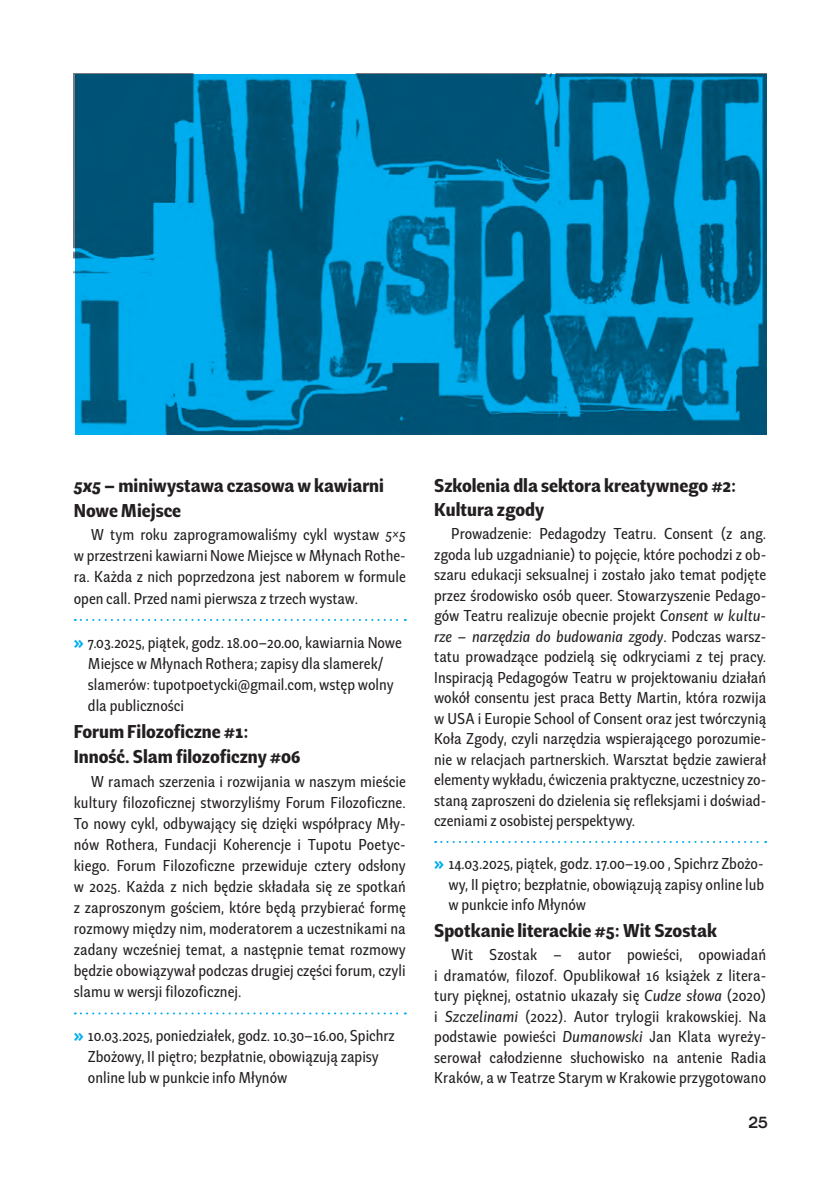
<style>
.page{position:relative;width:840px;height:1191px;background:#fff}
.page>*{position:absolute;margin:0;border:0;box-sizing:border-box;transform-origin:0 0}
.t1{font:700 20px/24.6px "Geller Sans Condensed";color:#231f20}
.t2{font:17px/20.4px "Geller Sans Condensed";color:#231f20;text-align:justify}
.t3{font:500 16px "TT Firs Neue";color:#231f20}
.s1{font-style:italic}
.s2{font-family:"TT Firs Neue";font-weight:700;font-size:16px;color:#00aeef}
</style>
<div class="page">
<svg style="left:75px;top:619px;width:330px;height:2px"></svg>
<svg style="left:75px;top:1012px;width:330px;height:2px"></svg>
<svg style="left:435px;top:841px;width:330px;height:2px"></svg>
<svg style="left:75px;top:74px;width:690px;height:360px;background:#0076a4"></svg>
<p class="t1" style="left:74px;top:472px;width:311px"><span class="s1">5x5</span> – miniwystawa czasowa w kawiarni<br>Nowe Miejsce</p>
<p class="t2" style="left:74px;top:524px;width:333px;line-height:21px;text-indent:17px">W tym roku zaprogramowaliśmy cykl wystaw <span class="s1">5×5 </span>w przestrzeni kawiarni Nowe Miejsce w Młynach Rothe&shy;ra. Każda z nich poprzedzona jest naborem w formule open call. Przed nami pierwsza z trzech wystaw.</p>
<p class="t2" style="left:88px;top:631px;width:315px;line-height:21px;text-align:left;text-indent:-14px"><span class="s2">»</span> 7.03.2025, piątek, godz. 18.00–20.00, kawiarnia Nowe Miejsce w Młynach Rothera; zapisy dla slamerek/ slamerów: tupotpoetycki@gmail.com, wstęp wolny dla publiczności</p>
<p class="t1" style="left:74px;top:718px;width:228px">Forum Filozoficzne #1:<br>Inność. Slam filozoficzny #06</p>
<p class="t2" style="left:74px;top:770px;width:333px;line-height:21px;text-indent:17px">W ramach szerzenia i rozwijania w naszym mieście kultury filozoficznej stworzyliśmy Forum Filozoficzne.<br>To nowy cykl, odbywający się dzięki współpracy Mły&shy;nów Rothera, Fundacji Koherencje i Tupotu Poetyc&shy;kiego. Forum Filozoficzne przewiduje cztery odsłony w 2025. Każda z nich będzie składała się ze spotkań z zaproszonym gościem, które będą przybierać formę rozmowy między nim, moderatorem a uczestnikami na zadany wcześniej temat, a następnie temat rozmowy będzie obowiązywał podczas drugiej części forum, czyli slamu w wersji filozoficznej.</p>
<p class="t2" style="left:88px;top:1024px;width:308px;line-height:21px;text-align:left;text-indent:-14px"><span class="s2">»</span> 10.03.2025, poniedziałek, godz. 10.30–16.00, Spichrz<br>Zbożowy, II piętro; bezpłatnie, obowiązują zapisy online lub w punkcie info Młynów</p>
<p class="t1" style="left:434px;top:472px;width:303px;line-height:24px">Szkolenia dla sektora kreatywnego #2:<br>Kultura zgody</p>
<p class="t2" style="left:434px;top:523px;width:333px;text-indent:17px">Prowadzenie: Pedagodzy Teatru. Consent (z ang. zgoda lub uzgadnianie) to pojęcie, które pochodzi z ob&shy;szaru edukacji seksualnej i zostało jako temat podjęte przez środowisko osób queer. Stowarzyszenie Pedago&shy;gów Teatru realizuje obecnie projekt <span class="s1">Consent w kultu&shy;rze – narzędzia do budowania zgody</span>. Podczas warsz&shy;tatu prowadzące podzielą się odkryciami z tej pracy.<br>Inspiracją Pedagogów Teatru w projektowaniu działań wokół consentu jest praca Betty Martin, która rozwija w USA i Europie School of Consent oraz jest twórczynią Koła Zgody, czyli narzędzia wspierającego porozumie&shy;nie w relacjach partnerskich. Warsztat będzie zawierał elementy wykładu, ćwiczenia praktyczne, uczestnicy zo&shy;staną zaproszeni do dzielenia się refleksjami i doświad&shy;czeniami z osobistej perspektywy.</p>
<p class="t2" style="left:448px;top:852px;width:317px;text-indent:-14px"><span class="s2">»</span> 14.03.2025, piątek, godz. 17.00–19.00 , Spichrz Zbożo&shy;wy, II piętro; bezpłatnie, obowiązują zapisy online lub w punkcie info Młynów</p>
<p class="t1" style="left:434px;top:917px;width:284px">Spotkanie literackie #5: Wit Szostak</p>
<p class="t2" style="left:434px;top:944px;width:333px;text-indent:17px">Wit Szostak – autor powieści, opowiadań i dramatów, filozof. Opublikował 16 książek z litera&shy;tury pięknej, ostatnio ukazały się <span class="s1">Cudze słowa</span> (2020) i <span class="s1">Szczelinami</span> (2022). Autor trylogii krakowskiej. Na podstawie powieści <span class="s1">Dumanowski</span> Jan Klata wyreży&shy;serował całodzienne słuchowisko na antenie Radia Kraków, a w Teatrze Starym w Krakowie przygotowano</p>
<p class="t3" style="left:748px;top:1111px;width:21px">25</p>
</div>
